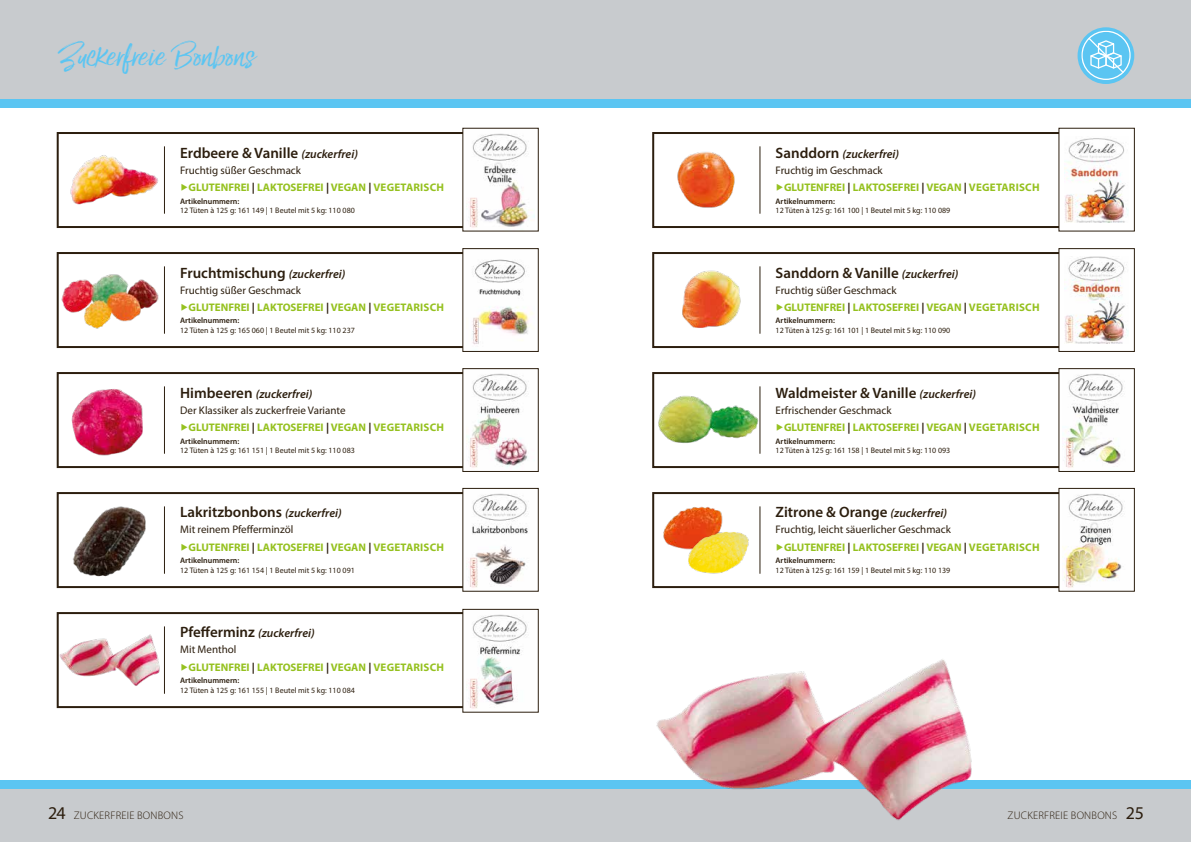
<style>
.page{position:relative;width:1191px;height:842px;background:#fff}
.page>*{position:absolute;margin:0;border:0;box-sizing:border-box;transform-origin:0 0}
.t1{font:37px "Lucky Fellas";color:#5bc5f2}
.t2{font:600 15px "Myriad Pro";color:#2c1e0e}
.t3{font:italic 600 12px "Myriad Pro";color:#2c1e0e}
.t4{font:700 11px/17.2px "Myriad Pro";color:#95c11f}
.t5{font:300 11px "Myriad Pro";letter-spacing:.02em;color:#2c1e0e}
.t6{font:8px "Myriad Pro";color:#2c1e0e}
.t7{font:600 8px "Myriad Pro";color:#2c1e0e}
.s1{font-style:italic;font-size:12px}
.s2{font-weight:400;color:#2c1e0e}
.s3{color:#2c1e0e}
.s4{font-style:normal;font-size:15px}
.s5{font-weight:400;font-size:18px}
</style>
<div class="page">
<div style="left:0;top:784px;width:1191px;height:58px;background:#c8cbce"></div>
<div style="left:0;top:0;width:1191px;height:104px;background:#c8cbce"></div>
<div style="left:0;top:99px;width:1191px;height:9px;background:#5bc5f2"></div>
<div style="left:0;top:780px;width:1191px;height:9px;background:#5bc5f2"></div>
<svg style="left:1077px;top:27px;width:57px;height:57px"></svg>
<svg style="left:1081px;top:31px;width:49px;height:49px;background:#83d0f1"></svg>
<div style="left:57px;top:132px;width:482px;height:96px;border:2px solid #2c1e0e"></div>
<div style="left:652px;top:132px;width:482px;height:96px;border:2px solid #2c1e0e"></div>
<div style="left:652px;top:252px;width:482px;height:96px;border:2px solid #2c1e0e"></div>
<div style="left:652px;top:372px;width:482px;height:96px;border:2px solid #2c1e0e"></div>
<div style="left:652px;top:492px;width:482px;height:96px;border:2px solid #2c1e0e"></div>
<div style="left:57px;top:252px;width:482px;height:96px;border:2px solid #2c1e0e"></div>
<div style="left:57px;top:372px;width:482px;height:96px;border:2px solid #2c1e0e"></div>
<div style="left:57px;top:492px;width:482px;height:96px;border:2px solid #2c1e0e"></div>
<div style="left:57px;top:612px;width:482px;height:96px;border:2px solid #2c1e0e"></div>
<img style="left:56px;top:145px;width:102px;height:67px">
<img style="left:677px;top:152px;width:58px;height:56px">
<img style="left:664px;top:252px;width:101px;height:96px">
<img style="left:652px;top:384px;width:109px;height:68px">
<img style="left:663px;top:506px;width:60px;height:43px">
<img style="left:684px;top:526px;width:66px;height:62px">
<img style="left:71px;top:389px;width:72px;height:67px">
<img style="left:73px;top:506px;width:73px;height:71px">
<img style="left:56px;top:612px;width:113px;height:89px">
<img style="left:652px;top:588px;width:349px;height:233px">
<hr style="left:164px;top:146px;width:1px;height:68px;background:#2c1e0e">
<hr style="left:759px;top:146px;width:1px;height:68px;background:#2c1e0e">
<hr style="left:759px;top:266px;width:1px;height:68px;background:#2c1e0e">
<hr style="left:759px;top:386px;width:1px;height:68px;background:#2c1e0e">
<hr style="left:759px;top:506px;width:1px;height:68px;background:#2c1e0e">
<hr style="left:164px;top:266px;width:1px;height:68px;background:#2c1e0e">
<hr style="left:164px;top:386px;width:1px;height:68px;background:#2c1e0e">
<hr style="left:164px;top:506px;width:1px;height:68px;background:#2c1e0e">
<hr style="left:164px;top:626px;width:1px;height:68px;background:#2c1e0e">
<img style="left:57px;top:267px;width:102px;height:65px">
<div style="left:463px;top:128px;width:75px;height:103px;background:#fff"></div>
<img style="left:468px;top:133px;width:67px;height:95px">
<div style="left:462px;top:128px;width:77px;height:104px;border:1px solid #2c1e0e"></div>
<div style="left:463px;top:249px;width:75px;height:102px;background:#fff"></div>
<img style="left:472px;top:259px;width:61px;height:86px">
<div style="left:462px;top:248px;width:77px;height:104px;border:1px solid #2c1e0e"></div>
<div style="left:463px;top:369px;width:75px;height:102px;background:#fff"></div>
<img style="left:466px;top:373px;width:63px;height:95px">
<div style="left:462px;top:368px;width:77px;height:104px;border:1px solid #2c1e0e"></div>
<div style="left:463px;top:488px;width:75px;height:103px;background:#fff"></div>
<img style="left:468px;top:493px;width:61px;height:95px">
<div style="left:462px;top:488px;width:77px;height:104px;border:1px solid #2c1e0e"></div>
<div style="left:463px;top:609px;width:75px;height:103px;background:#fff"></div>
<img style="left:468px;top:614px;width:60px;height:95px">
<div style="left:462px;top:609px;width:77px;height:104px;border:1px solid #2c1e0e"></div>
<div style="left:1059px;top:128px;width:75px;height:103px;background:#fff"></div>
<img style="left:1065px;top:138px;width:63px;height:85px">
<div style="left:1059px;top:249px;width:75px;height:102px;background:#fff"></div>
<img style="left:1065px;top:257px;width:63px;height:86px">
<div style="left:1058px;top:248px;width:76px;height:104px;border:1px solid #2c1e0e"></div>
<div style="left:1059px;top:369px;width:75px;height:102px;background:#fff"></div>
<img style="left:1065px;top:373px;width:60px;height:95px">
<div style="left:1058px;top:368px;width:76px;height:104px;border:1px solid #2c1e0e"></div>
<div style="left:1059px;top:488px;width:75px;height:103px;background:#fff"></div>
<img style="left:1062px;top:493px;width:63px;height:95px">
<div style="left:1058px;top:488px;width:76px;height:104px;border:1px solid #2c1e0e"></div>
<h1 class="t1" style="left:57px;top:35px;width:199px">Zuckerfreie Bonbons</h1>
<h2 class="t2" style="left:180px;top:143px;width:179px">Erdbeere &amp; Vanille <span class="s1">(zuckerfrei)</span></h2>
<p class="t4" style="left:180px;top:161px;width:265px"><span class="s2">Fruchtig süßer Geschmack<br></span>▶GLUTENFREI <span class="s3">|</span> LAKTOSEFREI <span class="s3">|</span> VEGAN <span class="s3">|</span> VEGETARISCH</p>
<p class="t7" style="left:180px;top:196px;width:61px">Artikelnummern:</p>
<p class="t6" style="left:180px;top:206px;width:176px">12 Tüten à 125 g: 161 149 | 1 Beutel mit 5 kg: 110 080</p>
<h2 class="t2" style="left:180px;top:263px;width:167px">Fruchtmischung <span class="s1">(zuckerfrei)</span></h2>
<p class="t4" style="left:180px;top:281px;width:265px"><span class="s2">Fruchtig süßer Geschmack<br></span>▶GLUTENFREI <span class="s3">|</span> LAKTOSEFREI <span class="s3">|</span> VEGAN <span class="s3">|</span> VEGETARISCH</p>
<p class="t7" style="left:180px;top:316px;width:61px">Artikelnummern:</p>
<p class="t6" style="left:180px;top:325px;width:176px">12 Tüten à 125 g: 165 060 | 1 Beutel mit 5 kg: 110 237</p>
<p class="t3" style="left:180px;top:386px;width:134px"><span class="s4">Himbeeren</span> (zuckerfrei)</p>
<p class="t4" style="left:180px;top:401px;width:265px"><span class="s2">Der Klassiker als zuckerfreie Variante<br></span>▶GLUTENFREI <span class="s3">|</span> LAKTOSEFREI <span class="s3">|</span> VEGAN <span class="s3">|</span> VEGETARISCH</p>
<p class="t7" style="left:180px;top:436px;width:61px">Artikelnummern:</p>
<p class="t6" style="left:180px;top:446px;width:176px">12 Tüten à 125 g: 161 151 | 1 Beutel mit 5 kg: 110 083</p>
<h2 class="t2" style="left:180px;top:503px;width:163px">Lakritzbonbons <span class="s1">(zuckerfrei)</span></h2>
<p class="t4" style="left:180px;top:521px;width:265px"><span class="s2">Mit reinem Pfefferminzöl<br></span>▶GLUTENFREI <span class="s3">|</span> LAKTOSEFREI <span class="s3">|</span> VEGAN <span class="s3">|</span> VEGETARISCH</p>
<p class="t7" style="left:180px;top:555px;width:61px">Artikelnummern:</p>
<p class="t6" style="left:180px;top:565px;width:176px">12 Tüten à 125 g: 161 154 | 1 Beutel mit 5 kg: 110 091</p>
<p class="t3" style="left:180px;top:625px;width:136px"><span class="s4">Pfefferminz</span> (zuckerfrei)</p>
<p class="t4" style="left:180px;top:641px;width:265px"><span class="s2">Mit Menthol<br></span>▶GLUTENFREI <span class="s3">|</span> LAKTOSEFREI <span class="s3">|</span> VEGAN <span class="s3">|</span> VEGETARISCH</p>
<p class="t7" style="left:180px;top:675px;width:61px">Artikelnummern:</p>
<p class="t6" style="left:180px;top:685px;width:176px">12 Tüten à 125 g: 161 155 | 1 Beutel mit 5 kg: 110 084</p>
<p class="t3" style="left:775px;top:146px;width:125px"><span class="s4">Sanddorn</span> (zuckerfrei)</p>
<p class="t4" style="left:775px;top:161px;width:265px"><span class="s2">Fruchtig im Geschmack<br></span>▶GLUTENFREI <span class="s3">|</span> LAKTOSEFREI <span class="s3">|</span> VEGAN <span class="s3">|</span> VEGETARISCH</p>
<p class="t7" style="left:775px;top:196px;width:61px">Artikelnummern:</p>
<p class="t6" style="left:775px;top:206px;width:176px">12 Tüten à 125 g: 161 100 | 1 Beutel mit 5 kg: 110 089</p>
<h2 class="t2" style="left:775px;top:263px;width:184px">Sanddorn &amp; Vanille <span class="s1">(zuckerfrei)</span></h2>
<p class="t4" style="left:775px;top:281px;width:265px"><span class="s2">Fruchtig süßer Geschmack<br></span>▶GLUTENFREI <span class="s3">|</span> LAKTOSEFREI <span class="s3">|</span> VEGAN <span class="s3">|</span> VEGETARISCH</p>
<p class="t7" style="left:775px;top:316px;width:61px">Artikelnummern:</p>
<p class="t6" style="left:775px;top:325px;width:176px">12 Tüten à 125 g: 161 101 | 1 Beutel mit 5 kg: 110 090</p>
<h2 class="t2" style="left:775px;top:383px;width:202px">Waldmeister &amp; Vanille <span class="s1">(zuckerfrei)</span></h2>
<p class="t4" style="left:775px;top:401px;width:265px"><span class="s2">Erfrischender Geschmack<br></span>▶GLUTENFREI <span class="s3">|</span> LAKTOSEFREI <span class="s3">|</span> VEGAN <span class="s3">|</span> VEGETARISCH</p>
<p class="t7" style="left:775px;top:436px;width:61px">Artikelnummern:</p>
<p class="t6" style="left:775px;top:446px;width:176px">12 Tüten à 125 g: 161 158 | 1 Beutel mit 5 kg: 110 093</p>
<h2 class="t2" style="left:775px;top:503px;width:173px">Zitrone &amp; Orange <span class="s1">(zuckerfrei)</span></h2>
<p class="t4" style="left:775px;top:521px;width:265px"><span class="s2">Fruchtig, leicht säuerlicher Geschmack<br></span>▶GLUTENFREI <span class="s3">|</span> LAKTOSEFREI <span class="s3">|</span> VEGAN <span class="s3">|</span> VEGETARISCH</p>
<p class="t7" style="left:775px;top:555px;width:61px">Artikelnummern:</p>
<p class="t6" style="left:775px;top:565px;width:176px">12 Tüten à 125 g: 161 159 | 1 Beutel mit 5 kg: 110 139</p>
<p class="t5" style="left:48px;top:810px;width:137px"><span class="s5">24</span> ZUCKERFREIE BONBONS</p>
<p class="t5" style="left:1007px;top:810px;width:138px">ZUCKERFREIE BONBONS <span class="s5">25</span></p>
</div>
